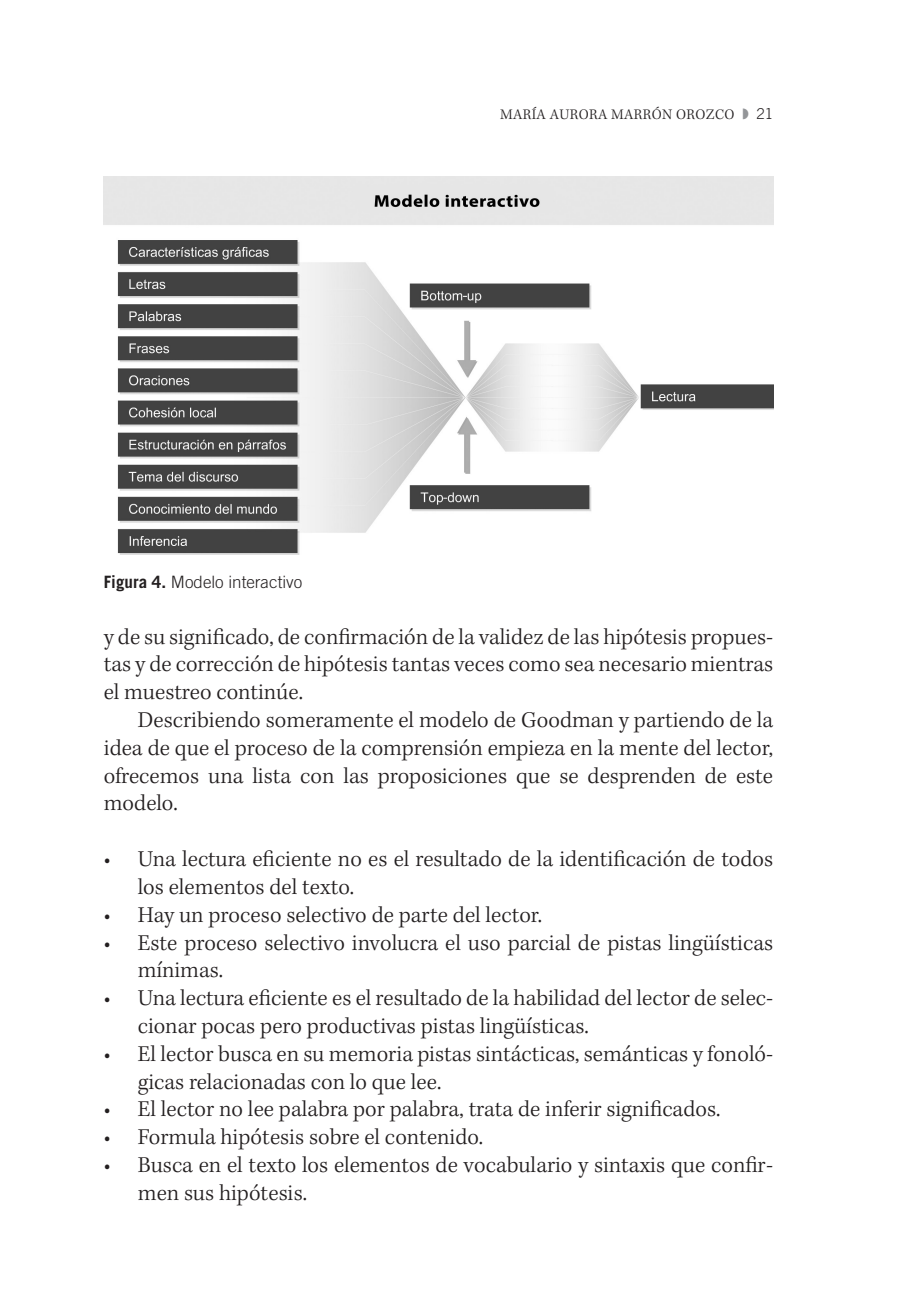
<style>
.page{position:relative;width:911px;height:1308px;background:#fff}
.page>*{position:absolute;margin:0;border:0;box-sizing:border-box;transform-origin:0 0}
.Listado_con_números{font:300 23.2px/27.8px "Kepler Std";color:#231f20}
.Párrafo_sangrado{font:300 23.2px/27.8px "Kepler Std";letter-spacing:.01em;color:#231f20;text-align:justify}
.Pie_de_foto_o_figura{font:300 17px "Trade Gothic LT Std";color:#231f20}
.Cuadro_txt{font:300 15px "Kepler Std";letter-spacing:.025em;color:#231f20}
.s1{font-weight:700}
.s2{color:#939598}
.s3{font-family:"Trade Gothic LT Std"}
</style>
<div class="page">
<img style="left:104px;top:176px;width:669px;height:378px">
<p class="Pie_de_foto_o_figura" style="left:104px;top:571px;width:200px"><span class="s1">Figura 4.</span> Modelo interactivo</p>
<p class="Cuadro_txt" style="left:500px;top:106px;width:274px">MARÍA AURORA MARRÓN OROZCO <span class="s2">◗</span> <span class="s3">21</span></p>
<p class="Párrafo_sangrado" style="left:104px;top:623px;width:671px">y de su significado, de confirmación de la validez de las hipótesis propues&shy;tas y de corrección de hipótesis tantas veces como sea necesario mientras el muestreo continúe.</p>
<p class="Párrafo_sangrado" style="left:104px;top:706px;width:671px;text-indent:34px">Describiendo someramente el modelo de Goodman y partiendo de la idea de que el proceso de la comprensión empieza en la mente del lector, ofrecemos una lista con las proposiciones que se desprenden de este modelo.</p>
<p class="Listado_con_números" style="left:138px;top:845px;width:637px;text-indent:-34px">• Una lectura eficiente no es el resultado de la identificación de todos los elementos del texto.</p>
<p class="Listado_con_números" style="left:104px;top:901px;width:440px">• Hay un proceso selectivo de parte del lector.</p>
<p class="Listado_con_números" style="left:138px;top:929px;width:636px;text-indent:-34px">• Este proceso selectivo involucra el uso parcial de pistas lingüísticas mínimas.</p>
<p class="Listado_con_números" style="left:138px;top:984px;width:636px;text-indent:-34px">• Una lectura eficiente es el resultado de la habilidad del lector de selec&shy;cionar pocas pero productivas pistas lingüísticas.</p>
<p class="Listado_con_números" style="left:138px;top:1040px;width:636px;text-indent:-34px">• El lector busca en su memoria pistas sintácticas, semánticas y fonoló&shy;gicas relacionadas con lo que lee.</p>
<p class="Listado_con_números" style="left:104px;top:1096px;width:618px">• El lector no lee palabra por palabra, trata de inferir significados.</p>
<p class="Listado_con_números" style="left:104px;top:1123px;width:381px">• Formula hipótesis sobre el contenido.</p>
<p class="Listado_con_números" style="left:138px;top:1151px;width:636px;text-indent:-34px">• Busca en el texto los elementos de vocabulario y sintaxis que confir&shy;men sus hipótesis.</p>
</div>
